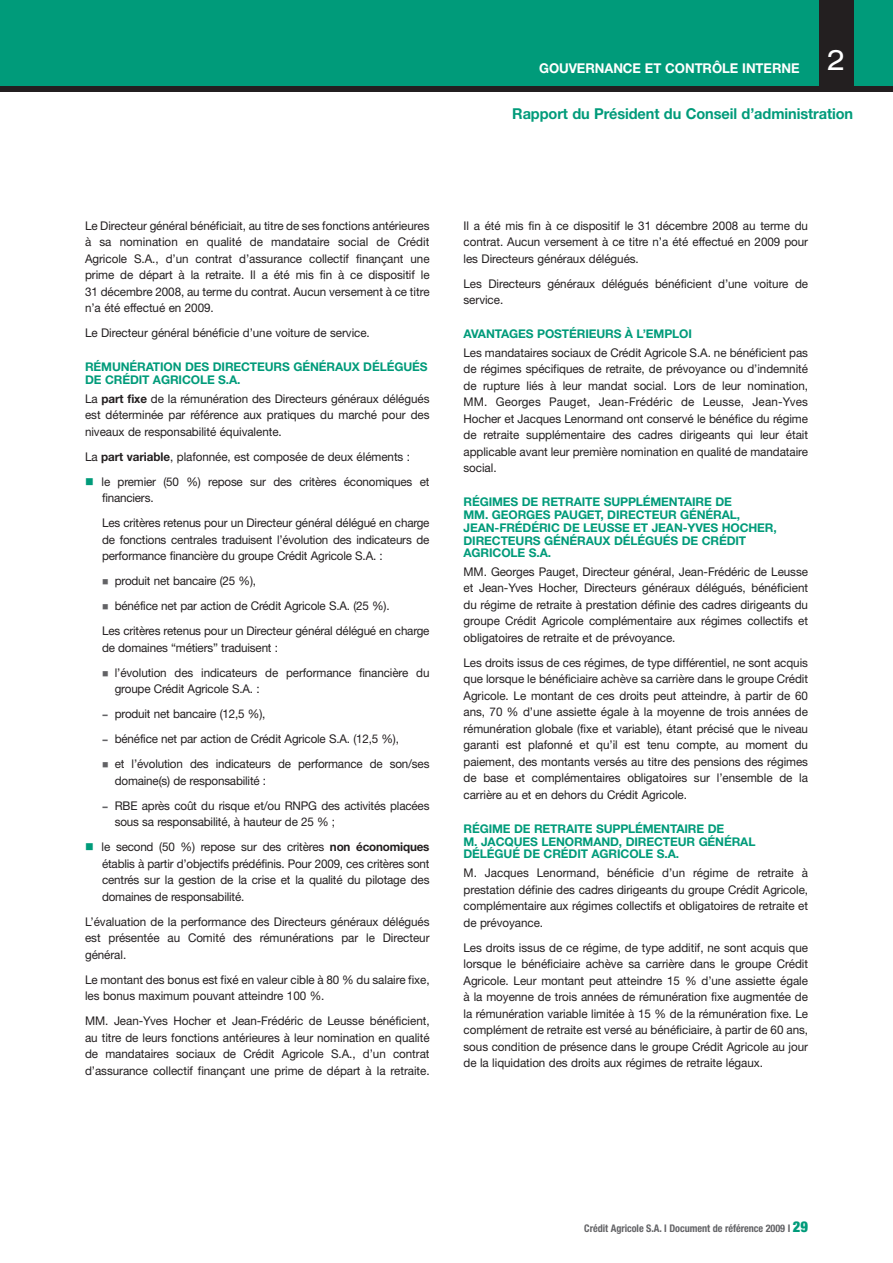
<style>
.page{position:relative;width:893px;height:1263px;background:#fff}
.page>*{position:absolute;margin:0;border:0;box-sizing:border-box;transform-origin:0 0}
.t1{font:700 15px "Helvetica Neue LT Std";letter-spacing:-.005em;color:#009b7a}
.t2{font:700 13.5px "Helvetica Neue LT Std";letter-spacing:-.005em;color:#fff}
.t3{font:12px/16.5px "Helvetica Neue LT Std";letter-spacing:-.01em;color:#231f20;text-align:justify}
.t4{font:700 12px/12.8px "Helvetica Neue LT Std";letter-spacing:-.01em;color:#009b7a}
.t5{font:700 condensed 10.5px "Helvetica Neue LT Std";letter-spacing:-.005em;color:#636366}
.s1{font-weight:700}
.s2{font-weight:800;font-size:10.5px;color:#636366}
.s3{font-weight:900;font-size:15px;color:#009b7a}
</style>
<div class="page">
<div style="left:853px;top:0;width:40px;height:86px;background:#009b7a"></div>
<div style="left:0;top:0;width:819px;height:86px;background:#009b7a"></div>
<div style="left:0;top:86px;width:893px;height:5px;background:#231f20"></div>
<div style="left:819px;top:0;width:34px;height:89px;background:#231f20"></div>
<p class="t2" style="left:539px;top:63px;width:308px">GOUVERNANCE ET CONTRÔLE INTERNE <sup>2</sup></p>
<p class="t1" style="left:512px;top:108px;width:342px">Rapport du Président du Conseil d’administration</p>
<p class="t3" style="left:85px;top:218px;width:346px">Le Directeur général bénéficiait, au titre de ses fonctions antérieures à sa nomination en qualité de mandataire social de Crédit Agricole S.A., d’un contrat d’assurance collectif finançant une prime de départ à la retraite. Il a été mis fin à ce dispositif le 31 décembre 2008, au terme du contrat. Aucun versement à ce titre n’a été effectué en 2009.</p>
<p class="t3" style="left:85px;top:326px;width:286px">Le Directeur général bénéficie d’une voiture de service.</p>
<p class="t4" style="left:85px;top:362px;width:344px">RÉMUNÉRATION DES DIRECTEURS GÉNÉRAUX DÉLÉGUÉS<br>DE CRÉDIT AGRICOLE S.A.</p>
<p class="t3" style="left:85px;top:391px;width:346px">La <span class="s1">part fixe</span> de la rémunération des Directeurs généraux délégués est déterminée par référence aux pratiques du marché pour des niveaux de responsabilité équivalente.</p>
<p class="t3" style="left:102px;top:445px;width:329px;line-height:25px;text-indent:-17px">La <span class="s1">part variable</span>, plafonnée, est composée de deux éléments :<br>le premier (50 %) repose sur des critères économiques et</p>
<p class="t3" style="left:102px;top:487px;width:329px;line-height:25px">financiers.<br>Les critères retenus pour un Directeur général délégué en charge</p>
<p class="t3" style="left:102px;top:532px;width:329px">de fonctions centrales traduisent l’évolution des indicateurs de performance financière du groupe Crédit Agricole S.A. :</p>
<p class="t3" style="left:115px;top:574px;width:143px">produit net bancaire (25 %),</p>
<p class="t3" style="left:115px;top:599px;width:276px">bénéfice net par action de Crédit Agricole S.A. (25 %).</p>
<p class="t3" style="left:102px;top:624px;width:329px">Les critères retenus pour un Directeur général délégué en charge</p>
<p class="t3" style="left:115px;top:636px;width:316px;line-height:25px;text-indent:-13px">de domaines “métiers” traduisent :<br>l’évolution des indicateurs de performance financière du</p>
<p class="t3" style="left:115px;top:682px;width:146px">groupe Crédit Agricole S.A. :</p>
<p class="t3" style="left:102px;top:707px;width:165px"><span class="s2">−</span> produit net bancaire (12,5 %),</p>
<p class="t3" style="left:102px;top:732px;width:298px"><span class="s2">−</span> bénéfice net par action de Crédit Agricole S.A. (12,5 %),</p>
<p class="t3" style="left:115px;top:757px;width:316px">et l’évolution des indicateurs de performance de son/ses</p>
<p class="t3" style="left:102px;top:769px;width:329px;line-height:25px;text-indent:13px">domaine(s) de responsabilité :<br><span class="s2">−</span> RBE après coût du risque et/ou RNPG des activités placées</p>
<p class="t3" style="left:102px;top:811px;width:329px;line-height:25px;text-indent:13px">sous sa responsabilité, à hauteur de 25 % ;<br>le second (50 %) repose sur des critères <span class="s1">non économiques</span></p>
<p class="t3" style="left:102px;top:856px;width:329px">établis à partir d’objectifs prédéfinis. Pour 2009, ces critères sont centrés sur la gestion de la crise et la qualité du pilotage des domaines de responsabilité.</p>
<p class="t3" style="left:85px;top:914px;width:346px">L’évaluation de la performance des Directeurs généraux délégués est présentée au Comité des rémunérations par le Directeur général.</p>
<p class="t3" style="left:85px;top:972px;width:346px">Le montant des bonus est fixé en valeur cible à 80 % du salaire fixe, les bonus maximum pouvant atteindre 100 %.</p>
<p class="t3" style="left:85px;top:1014px;width:346px">MM. Jean-Yves Hocher et Jean-Frédéric de Leusse bénéficient, au titre de leurs fonctions antérieures à leur nomination en qualité de mandataires sociaux de Crédit Agricole S.A., d’un contrat d’assurance collectif finançant une prime de départ à la retraite.</p>
<p class="t3" style="left:463px;top:218px;width:346px">Il a été mis fin à ce dispositif le 31 décembre 2008 au terme du contrat. Aucun versement à ce titre n’a été effectué en 2009 pour les Directeurs généraux délégués.</p>
<p class="t3" style="left:463px;top:276px;width:346px">Les Directeurs généraux délégués bénéficient d’une voiture de service.</p>
<p class="t4" style="left:463px;top:329px;width:230px">AVANTAGES POSTÉRIEURS À L’EMPLOI</p>
<p class="t3" style="left:463px;top:346px;width:346px">Les mandataires sociaux de Crédit Agricole S.A. ne bénéficient pas de régimes spécifiques de retraite, de prévoyance ou d’indemnité de rupture liés à leur mandat social. Lors de leur nomination, MM. Georges Pauget, Jean-Frédéric de Leusse, Jean-Yves Hocher et Jacques Lenormand ont conservé le bénéfice du régime de retraite supplémentaire des cadres dirigeants qui leur était applicable avant leur première nomination en qualité de mandataire social.</p>
<p class="t4" style="left:463px;top:497px;width:315px">RÉGIMES DE RETRAITE SUPPLÉMENTAIRE DE<br>MM. GEORGES PAUGET, DIRECTEUR GÉNÉRAL, JEAN-FRÉDÉRIC DE LEUSSE ET JEAN-YVES HOCHER, DIRECTEURS GÉNÉRAUX DÉLÉGUÉS DE CRÉDIT AGRICOLE S.A.</p>
<p class="t3" style="left:463px;top:565px;width:346px">MM. Georges Pauget, Directeur général, Jean-Frédéric de Leusse et Jean-Yves Hocher, Directeurs généraux délégués, bénéficient du régime de retraite à prestation définie des cadres dirigeants du groupe Crédit Agricole complémentaire aux régimes collectifs et obligatoires de retraite et de prévoyance.</p>
<p class="t3" style="left:463px;top:656px;width:346px">Les droits issus de ces régimes, de type différentiel, ne sont acquis que lorsque le bénéficiaire achève sa carrière dans le groupe Crédit Agricole. Le montant de ces droits peut atteindre, à partir de 60 ans, 70 % d’une assiette égale à la moyenne de trois années de rémunération globale (fixe et variable), étant précisé que le niveau garanti est plafonné et qu’il est tenu compte, au moment du paiement, des montants versés au titre des pensions des régimes de base et complémentaires obligatoires sur l’ensemble de la carrière au et en dehors du Crédit Agricole.</p>
<p class="t4" style="left:463px;top:824px;width:293px">RÉGIME DE RETRAITE SUPPLÉMENTAIRE DE<br>M. JACQUES LENORMAND, DIRECTEUR GÉNÉRAL<br>DÉLÉGUÉ DE CRÉDIT AGRICOLE S.A.</p>
<p class="t3" style="left:463px;top:866px;width:346px">M. Jacques Lenormand, bénéficie d’un régime de retraite à prestation définie des cadres dirigeants du groupe Crédit Agricole, complémentaire aux régimes collectifs et obligatoires de retraite et de prévoyance.</p>
<p class="t3" style="left:463px;top:940px;width:346px">Les droits issus de ce régime, de type additif, ne sont acquis que lorsque le bénéficiaire achève sa carrière dans le groupe Crédit Agricole. Leur montant peut atteindre 15 % d’une assiette égale à la moyenne de trois années de rémunération fixe augmentée de la rémunération variable limitée à 15 % de la rémunération fixe. Le complément de retraite est versé au bénéficiaire, à partir de 60 ans, sous condition de présence dans le groupe Crédit Agricole au jour de la liquidation des droits aux régimes de retraite légaux.</p>
<p class="t5" style="left:584px;top:1225px;width:225px">Crédit Agricole S.A. I Document de référence 2009 I <span class="s3">29</span></p>
</div>
